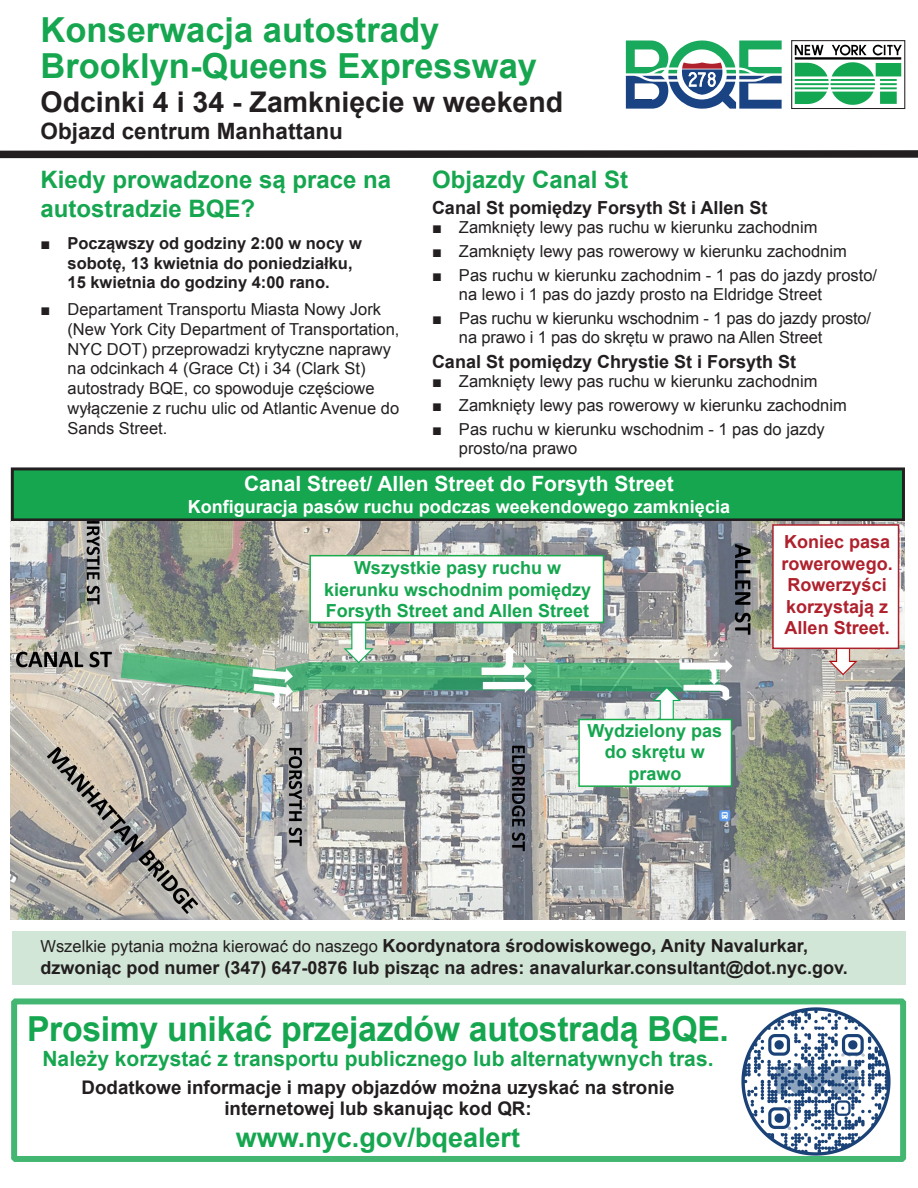
<style>
.page{position:relative;width:918px;height:1188px;background:#fff}
.page>*{position:absolute;margin:0;border:0;box-sizing:border-box;transform-origin:0 0}
.t1{font:700 34.5px/36px "Arial";color:#15a64f}
.t2{font:700 28.5px "Arial";color:#231f20}
.t3{font:700 27px "Arial";color:#15a64f}
.t4{font:700 24px/28.8px "Arial";color:#15a64f}
.t5{font:700 22.5px "Arial";color:#231f20}
.t6{font:700 21px "Arial";color:#15a64f}
.t7{font:700 21px "Arial";color:#fff}
.t8{font:700 18.75px/21px "Arial";color:#231f20;text-align:center}
.t9{font:700 18px/21.6px "Arial";color:#231f20}
.t10{font:700 18px/21.6px "Arial";color:#15a64f;text-align:center}
.t11{font:700 18px/21.6px "Arial";color:#af212d;text-align:center}
.t12{font:700 18px "Arial";color:#fff}
.t13{font:16.5px/19.8px "Arial";color:#231f20}
.t14{font:700 16.5px/19.8px "Arial";color:#231f20}
.s1{font-weight:900}
.s2{font-weight:400;font-size:16.5px}
</style>
<div class="page">
<div style="left:0;top:150px;width:918px;height:8px;background:#231f20"></div>
<svg style="left:626px;top:40px;width:156px;height:69px"></svg>
<img style="left:794px;top:44px;width:108px;height:61px">
<div style="left:792px;top:40px;width:113px;height:69px;border:1px solid #231f20"></div>
<img style="left:741px;top:1007px;width:150px;height:148px">
<div style="left:12px;top:932px;width:894px;height:54px;background:#d1e6d7"></div>
<div style="left:11px;top:998px;width:895px;height:164px;border:6px solid #15a64f"></div>
<div style="left:12px;top:469px;width:891px;height:51px;background:#15a64f"></div>
<div style="left:11px;top:467px;width:894px;height:54px;border:3px solid #231f20"></div>
<img style="left:11px;top:521px;width:894px;height:399px">
<div style="left:578px;top:719px;width:154px;height:68px;background:#fff;border:2px solid #1aac4c"></div>
<div style="left:309px;top:555px;width:295px;height:68px;background:#fff;border:2px solid #1aac4c"></div>
<div style="left:772px;top:524px;width:127px;height:125px;background:#fff;border:2px solid #ad212b"></div>
<h1 class="t1" style="left:40px;top:13px;width:498px">Konserwacja autostrady<br>Brooklyn-Queens Expressway</h1>
<h2 class="t2" style="left:40px;top:83px;width:524px">Odcinki 4 i 34 - Zamknięcie w weekend</h2>
<h3 class="t5" style="left:40px;top:116px;width:304px">Objazd centrum Manhattanu</h3>
<h3 class="t4" style="left:40px;top:166px;width:352px">Kiedy prowadzone są prace na autostradzie BQE?</h3>
<p class="t14" style="left:67px;top:234px;width:296px;text-indent:-27px"><span class="s1">■</span> Począwszy od godziny 2:00 w nocy w sobotę, 13 kwietnia do poniedziałku,<br>15 kwietnia do godziny 4:00 rano.</p>
<p class="t13" style="left:67px;top:299px;width:333px;text-indent:-27px"><span class="s1">■</span> Departament Transportu Miasta Nowy Jork (New York City Department of Transportation, NYC DOT) przeprowadzi krytyczne naprawy na odcinkach 4 (Grace Ct) i 34 (Clark St) autostrady BQE, co spowoduje częściowe wyłączenie z ruchu ulic od Atlantic Avenue do Sands Street.</p>
<h3 class="t4" style="left:432px;top:166px;width:198px">Objazdy Canal St</h3>
<p class="t9" style="left:432px;top:197px;width:337px">Canal St pomiędzy Forsyth St i Allen St</p>
<p class="t13" style="left:432px;top:217px;width:387px"><span class="s1">■</span> Zamknięty lewy pas ruchu w kierunku zachodnim</p>
<p class="t13" style="left:432px;top:241px;width:416px"><span class="s1">■</span> Zamknięty lewy pas rowerowy w kierunku zachodnim</p>
<p class="t13" style="left:459px;top:266px;width:420px;line-height:18.8px;text-indent:-27px"><span class="s1">■</span> Pas ruchu w kierunku zachodnim - 1 pas do jazdy prosto/ na lewo i 1 pas do jazdy prosto na Eldridge Street</p>
<p class="t13" style="left:459px;top:309px;width:414px;line-height:18.8px;text-indent:-27px"><span class="s1">■</span> Pas ruchu w kierunku wschodnim - 1 pas do jazdy prosto/ na prawo i 1 pas do skrętu w prawo na Allen Street</p>
<p class="t9" style="left:432px;top:352px;width:366px">Canal St pomiędzy Chrystie St i Forsyth St</p>
<p class="t13" style="left:432px;top:371px;width:387px"><span class="s1">■</span> Zamknięty lewy pas ruchu w kierunku zachodnim</p>
<p class="t13" style="left:432px;top:396px;width:416px"><span class="s1">■</span> Zamknięty lewy pas rowerowy w kierunku zachodnim</p>
<p class="t13" style="left:459px;top:420px;width:367px;line-height:18.8px;text-indent:-27px"><span class="s1">■</span> Pas ruchu w kierunku wschodnim - 1 pas do jazdy prosto/na prawo</p>
<p class="t7" style="left:244px;top:470px;width:431px">Canal Street/ Allen Street do Forsyth Street</p>
<p class="t12" style="left:188px;top:495px;width:544px">Konfiguracja pasów ruchu podczas weekendowego zamknięcia</p>
<p class="t10" style="left:324px;top:557px;width:269px">Wszystkie pasy ruchu w kierunku wschodnim pomiędzy<br>Forsyth Street and Allen Street</p>
<p class="t10" style="left:588px;top:720px;width:136px">Wydzielony pas do skrętu w prawo</p>
<p class="t11" style="left:782px;top:532px;width:113px">Koniec pasa rowerowego.<br>Rowerzyści korzystają z<br>Allen Street.</p>
<p class="t9" style="left:40px;top:936px;width:809px"><span class="s2">Wszelkie pytania można kierować do naszego</span> Koordynatora środowiskowego, Anity Navalurkar, dzwoniąc pod numer (347) 647-0876 lub pisząc na adres: anavalurkar.consultant@dot.nyc.gov.</p>
<h1 class="t1" style="left:27px;top:1012px;width:703px">Prosimy unikać przejazdów autostradą BQE.</h1>
<p class="t6" style="left:43px;top:1045px;width:673px">Należy korzystać z transportu publicznego lub alternatywnych tras.</p>
<p class="t8" style="left:82px;top:1077px;width:594px">Dodatkowe informacje i mapy objazdów można uzyskać na stronie internetowej lub skanując kod QR:</p>
<h3 class="t3" style="left:236px;top:1120px;width:286px">www.nyc.gov/bqealert</h3>
</div>
